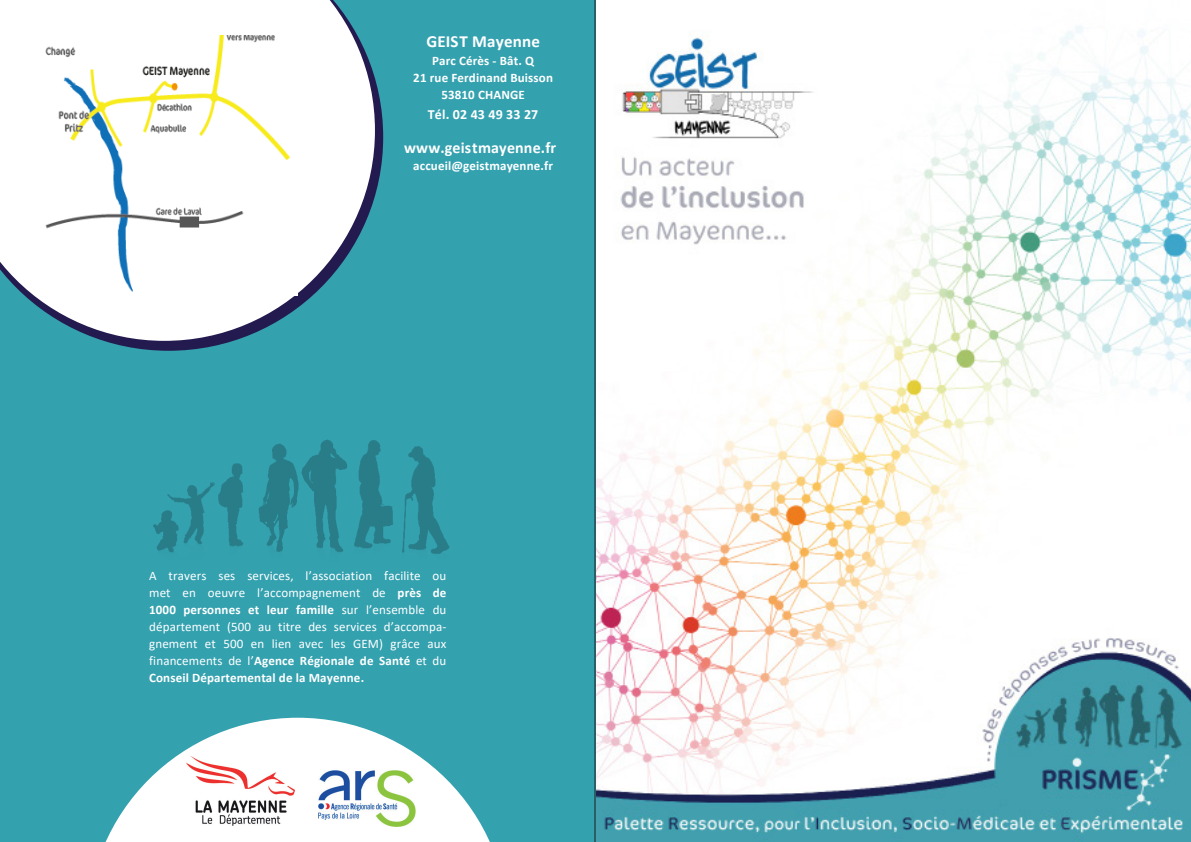
<style>
.page{position:relative;width:1191px;height:842px;background:#fff}
.page>*{position:absolute;margin:0;border:0;box-sizing:border-box;transform-origin:0 0}
.t1{font:700 17px "Calibri";letter-spacing:.01em;color:#fff}
.t2{font:700 16px "Calibri";letter-spacing:.01em;color:#fff}
.t3{font:700 14px "Calibri";letter-spacing:.01em;color:#fff}
.t4{font:13px/17px "Calibri";letter-spacing:.01em;color:#fff;text-align:justify}
.t5{font:700 13px/17px "Calibri";letter-spacing:.01em;color:#fff;text-align:center}
.s1{font-weight:700}
</style>
<div class="page">
<img style="left:595px;top:0;width:596px;height:842px">
<div style="left:0;top:0;width:595px;height:842px;background:#34a1af"></div>
<svg style="left:0;top:0;width:383px;height:351px;background:#308299"></svg>
<svg style="left:87px;top:718px;width:421px;height:124px"></svg>
<svg style="left:0;top:0;width:375px;height:341px"></svg>
<img style="left:186px;top:756px;width:109px;height:69px">
<img style="left:319px;top:771px;width:96px;height:55px">
<img style="left:125px;top:428px;width:345px;height:141px">
<img style="left:36px;top:35px;width:262px;height:261px">
<p class="t1" style="left:426px;top:29px;width:115px">GEIST Mayenne</p>
<p class="t5" style="left:413px;top:52px;width:141px">Parc Cérès - Bât. Q<br>21 rue Ferdinand Buisson<br>53810 CHANGE</p>
<p class="t3" style="left:428px;top:105px;width:112px">Tél. 02 43 49 33 27</p>
<p class="t2" style="left:404px;top:137px;width:153px">www.geistmayenne.fr</p>
<p class="t5" style="left:413px;top:157px;width:141px">accueil@geistmayenne.fr</p>
<p class="t4" style="left:149px;top:566px;width:299px">A travers ses services, l’association facilite ou met en oeuvre l’accompagnement de <span class="s1">près de 1000 personnes et leur famille</span> sur l’ensemble du département (500 au titre des services d’accompa&shy;gnement et 500 en lien avec les GEM) grâce aux financements de l’<span class="s1">Agence Régionale de Santé</span> et du <span class="s1">Conseil Départemental de la Mayenne.</span></p>
</div>
